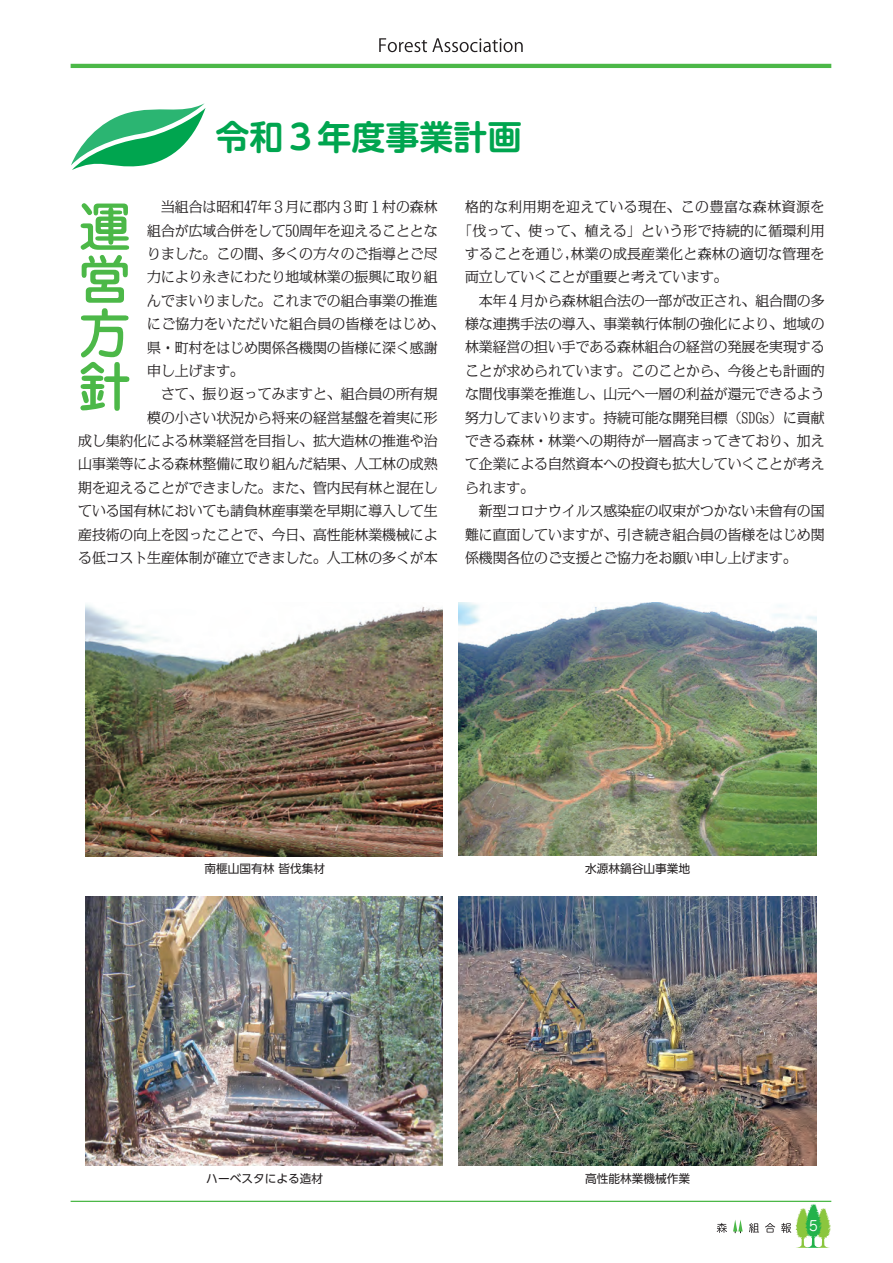
<style>
.page{position:relative;width:893px;height:1263px;background:#fff}
.page>*{position:absolute;margin:0;border:0;box-sizing:border-box;transform-origin:0 0}
.t1{font:500 53.1px/53.1px "Jun 34 Pro";color:#4cb848;text-align:justify}
.t2{font:700 34.05px "UD Shin M Go Pr 6 N De";color:#00a54f}
.t3{font:300 13.8px "M News MJ Upr";color:#231f20}
.t4{font:300 13.8px "M News MJ Upr";letter-spacing:.02em;color:#231f20}
.t5{font:300 13.8px "M News MJ Upr";letter-spacing:.045em;color:#231f20}
.t6{font:300 13.8px "M News MJ Upr";letter-spacing:.025em;color:#231f20}
.t7{font:13.8px "Jun 201 Pro";color:#fff}
.t8{font:11.7px "UD Shin Go Pr 6 N";color:#231f20}
</style>
<div class="page">
<svg style="left:71px;top:103px;width:135px;height:67px"></svg>
<img style="left:85px;top:604px;width:358px;height:252px">
<img style="left:459px;top:602px;width:357px;height:254px">
<img style="left:85px;top:897px;width:358px;height:268px">
<img style="left:459px;top:897px;width:357px;height:268px">
<svg style="left:379px;top:38px;width:144px;height:14px"></svg>
<hr style="left:71px;top:64px;width:760px;height:4px;background:#4cb848">
<hr style="left:71px;top:1201px;width:760px;height:1px;background:#4cb848">
<svg style="left:717px;top:1223px;width:10px;height:10px"></svg>
<svg style="left:749px;top:1223px;width:10px;height:10px"></svg>
<svg style="left:765px;top:1223px;width:10px;height:9px"></svg>
<svg style="left:733px;top:1220px;width:10px;height:13px"></svg>
<svg style="left:781px;top:1204px;width:50px;height:44px"></svg>
<h2 class="t2" style="left:216px;top:107px;width:308px">令和３年度事業計画</h2>
<p class="t3" style="left:147px;top:200px;width:292px">　当組合は昭和47年３月に郡内３町１村の森林</p>
<p class="t3" style="left:147px;top:223px;width:292px">組合が広域合併をして50周年を迎えることとな</p>
<p class="t3" style="left:147px;top:247px;width:292px">りました。この間、多くの方々のご指導とご尽</p>
<p class="t3" style="left:147px;top:270px;width:292px">力により永きにわたり地域林業の振興に取り組</p>
<p class="t3" style="left:147px;top:294px;width:292px">んでまいりました。これまでの組合事業の推進</p>
<p class="t6" style="left:147px;top:317px;width:299px">にご協力をいただいた組合員の皆様をはじめ、</p>
<p class="t3" style="left:147px;top:340px;width:292px">県・町村をはじめ関係各機関の皆様に深く感謝</p>
<p class="t3" style="left:147px;top:364px;width:98px">申し上げます。</p>
<p class="t3" style="left:147px;top:387px;width:292px">　さて、振り返ってみますと、組合員の所有規</p>
<p class="t3" style="left:147px;top:411px;width:292px">模の小さい状況から将来の経営基盤を着実に形</p>
<p class="t3" style="left:78px;top:434px;width:361px">成し集約化による林業経営を目指し、拡大造林の推進や治</p>
<p class="t3" style="left:78px;top:457px;width:361px">山事業等による森林整備に取り組んだ結果、人工林の成熟</p>
<p class="t3" style="left:78px;top:481px;width:361px">期を迎えることができました。また、管内民有林と混在し</p>
<p class="t3" style="left:78px;top:504px;width:361px">ている国有林においても請負林産事業を早期に導入して生</p>
<p class="t3" style="left:78px;top:527px;width:361px">産技術の向上を図ったことで、今日、高性能林業機械によ</p>
<p class="t3" style="left:78px;top:551px;width:361px">る低コスト生産体制が確立できました。人工林の多くが本</p>
<h1 class="t1" style="left:78px;top:195px;width:53px">運営方針</h1>
<p class="t5" style="left:465px;top:200px;width:361px">格的な利用期を迎えている現在、この豊富な森林資源を</p>
<p class="t4" style="left:458px;top:223px;width:368px">「伐って、使って、植える」という形で持続的に循環利用</p>
<p class="t4" style="left:465px;top:247px;width:361px">することを通じ,林業の成長産業化と森林の適切な管理を</p>
<p class="t3" style="left:465px;top:270px;width:264px">両立していくことが重要と考えています。</p>
<p class="t3" style="left:465px;top:294px;width:361px">　本年４月から森林組合法の一部が改正され、組合間の多</p>
<p class="t3" style="left:465px;top:317px;width:361px">様な連携手法の導入、事業執行体制の強化により、地域の</p>
<p class="t3" style="left:465px;top:340px;width:361px">林業経営の担い手である森林組合の経営の発展を実現する</p>
<p class="t3" style="left:465px;top:364px;width:361px">ことが求められています。このことから、今後とも計画的</p>
<p class="t3" style="left:465px;top:387px;width:361px">な間伐事業を推進し、山元へ一層の利益が還元できるよう</p>
<p class="t3" style="left:465px;top:410px;width:361px">努力してまいります。持続可能な開発目標（SDGs）に貢献</p>
<p class="t3" style="left:465px;top:434px;width:361px">できる森林・林業への期待が一層高まってきており、加え</p>
<p class="t3" style="left:465px;top:457px;width:361px">て企業による自然資本への投資も拡大していくことが考え</p>
<p class="t3" style="left:465px;top:481px;width:71px">られます。</p>
<p class="t3" style="left:465px;top:504px;width:361px">　新型コロナウイルス感染症の収束がつかない未曾有の国</p>
<p class="t3" style="left:465px;top:527px;width:361px">難に直面していますが、引き続き組合員の皆様をはじめ関</p>
<p class="t3" style="left:465px;top:551px;width:333px">係機関各位のご支援とご協力をお願い申し上げます。</p>
<p class="t8" style="left:204px;top:859px;width:122px">南榧山国有林 皆伐集材</p>
<p class="t8" style="left:206px;top:1168px;width:118px">ハーベスタによる造材</p>
<p class="t8" style="left:585px;top:859px;width:107px">水源林鍋谷山事業地</p>
<p class="t8" style="left:585px;top:1168px;width:107px">高性能林業機械作業</p>
<p class="t7" style="left:809px;top:1214px;width:10px">5</p>
</div>
